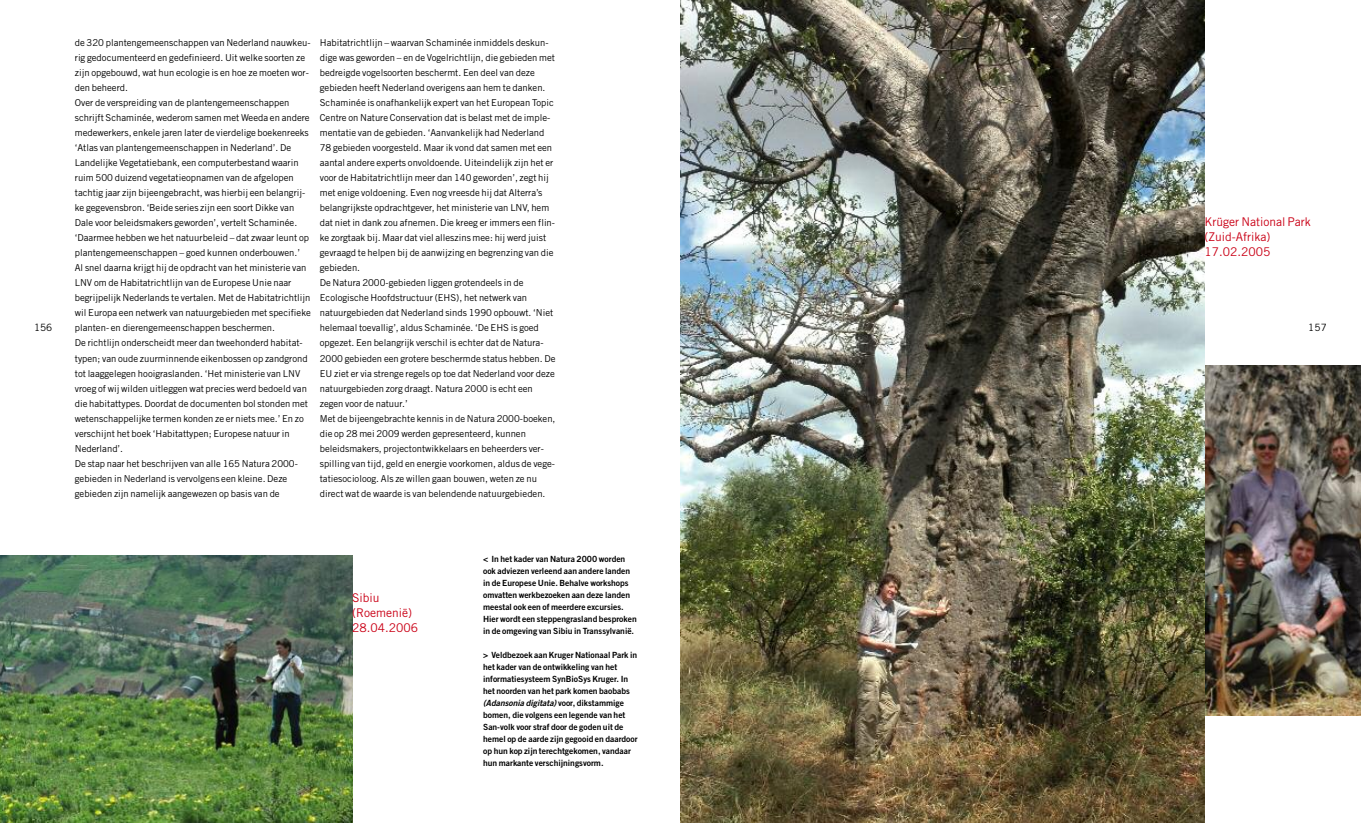
<style>
.page{position:relative;width:1361px;height:823px;background:#fff}
.page>*{position:absolute;margin:0;border:0;box-sizing:border-box;transform-origin:0 0}
.t1{font:12px/15px "Trade Gothic LT Std";color:#ca0016}
.t2{font:10px "Trade Gothic LT Std";letter-spacing:.01em;color:#000}
.t3{font:9.5px/15px "Trade Gothic LT Std";color:#000}
.t4{font:8.5px/12px "Trade Gothic LT Std Bd 2";color:#000}
.t5{font:8.5px "Trade Gothic LT Std Bd 2 Obl";color:#000}
.s1{font-family:"Trade Gothic LT Std Bd 2"}
</style>
<div class="page">
<img style="left:1204px;top:365px;width:157px;height:350px">
<img style="left:680px;top:0;width:524px;height:822px">
<img style="left:0;top:555px;width:352px;height:267px">
<p class="t3" style="left:75px;top:36px;width:237px">de 320 plantengemeenschappen van Nederland nauwkeu&shy;rig gedocumenteerd en gedefinieerd. Uit welke soorten ze zijn opgebouwd, wat hun ecologie is en hoe ze moeten wor&shy;den beheerd.<br>Over de verspreiding van de plantengemeenschappen schrijft Schaminée, wederom samen met Weeda en andere medewerkers, enkele jaren later de vierdelige boekenreeks ‘Atlas van plantengemeenschappen in Nederland’. De Landelijke Vegetatiebank, een computerbestand waarin ruim 500 duizend vegetatieopnamen van de afgelopen tachtig jaar zijn bijeengebracht, was hierbij een belangrij&shy;ke gegevensbron. ‘Beide series zijn een soort Dikke van Dale voor beleidsmakers geworden’, vertelt Schaminée. ‘Daarmee hebben we het natuurbeleid – dat zwaar leunt op plantengemeenschappen – goed kunnen onderbouwen.’ Al snel daarna krijgt hij de opdracht van het ministerie van LNV om de Habitatrichtlijn van de Europese Unie naar begrijpelijk Nederlands te vertalen. Met de Habitatrichtlijn wil Europa een netwerk van natuurgebieden met specifieke planten- en dierengemeenschappen beschermen.<br>De richtlijn onderscheidt meer dan tweehonderd habitat&shy;typen; van oude zuurminnende eikenbossen op zandgrond tot laaggelegen hooigraslanden. ‘Het ministerie van LNV vroeg of wij wilden uitleggen wat precies werd bedoeld van die habitattypes. Doordat de documenten bol stonden met wetenschappelijke termen konden ze er niets mee.’ En zo verschijnt het boek ‘Habitattypen; Europese natuur in Nederland’.<br>De stap naar het beschrijven van alle 165 Natura 2000- gebieden in Nederland is vervolgens een kleine. Deze gebieden zijn namelijk aangewezen op basis van de</p>
<p class="t3" style="left:320px;top:36px;width:237px">Habitatrichtlijn – waarvan Schaminée inmiddels deskun&shy;dige was geworden – en de Vogelrichtlijn, die gebieden met bedreigde vogelsoorten beschermt. Een deel van deze gebieden heeft Nederland overigens aan hem te danken.<br>Schaminée is onafhankelijk expert van het European Topic Centre on Nature Conservation dat is belast met de imple&shy;mentatie van de gebieden. ‘Aanvankelijk had Nederland 78 gebieden voorgesteld. Maar ik vond dat samen met een aantal andere experts onvoldoende. Uiteindelijk zijn het er voor de Habitatrichtlijn meer dan 140 geworden’, zegt hij met enige voldoening. Even nog vreesde hij dat Alterra’s belangrijkste opdrachtgever, het ministerie van LNV, hem dat niet in dank zou afnemen. Die kreeg er immers een flin&shy;ke zorgtaak bij. Maar dat viel alleszins mee: hij werd juist gevraagd te helpen bij de aanwijzing en begrenzing van die gebieden.<br>De Natura 2000-gebieden liggen grotendeels in de Ecologische Hoofdstructuur (EHS), het netwerk van natuurgebieden dat Nederland sinds 1990 opbouwt. ‘Niet helemaal toevallig’, aldus Schaminée. ‘De EHS is goed opgezet. Een belangrijk verschil is echter dat de Natura-2000 gebieden een grotere beschermde status hebben. De EU ziet er via strenge regels op toe dat Nederland voor deze natuurgebieden zorg draagt. Natura 2000 is echt een zegen voor de natuur.’<br>Met de bijeengebrachte kennis in de Natura 2000-boeken, die op 28 mei 2009 werden gepresenteerd, kunnen beleidsmakers, projectontwikkelaars en beheerders ver&shy;spilling van tijd, geld en energie voorkomen, aldus de vege&shy;tatiesocioloog. Als ze willen gaan bouwen, weten ze nu direct wat de waarde is van belendende natuurgebieden.</p>
<p class="t1" style="left:1204px;top:215px;width:108px">Krüger National Park (Zuid-Afrika)<br>17.02.2005</p>
<p class="t2" style="left:34px;top:324px;width:20px">156</p>
<p class="t2" style="left:1308px;top:324px;width:20px">157</p>
<p class="t1" style="left:352px;top:590px;width:67px">Sibiu (Roemenië)<br>28.04.2006</p>
<p class="t4" style="left:483px;top:553px;width:155px">&lt; In het kader van Natura 2000 worden ook adviezen verleend aan andere landen in de Europese Unie. Behalve workshops omvatten werkbezoeken aan deze landen meestal ook een of meerdere excursies.<br>Hier wordt een steppengrasland besproken in de omgeving van Sibiu in Transsylvanië.</p>
<p class="t4" style="left:483px;top:649px;width:156px">&gt; Veldbezoek aan Kruger Nationaal Park in het kader van de ontwikkeling van het informatiesysteem SynBioSys Kruger. In het noorden van het park komen baobabs</p>
<p class="t5" style="left:483px;top:699px;width:142px">(Adansonia digitata) <span class="s1">voor, dikstammige</span></p>
<p class="t4" style="left:483px;top:709px;width:156px">bomen, die volgens een legende van het San-volk voor straf door de goden uit de hemel op de aarde zijn gegooid en daardoor op hun kop zijn terechtgekomen, vandaar hun markante verschijningsvorm.</p>
</div>
